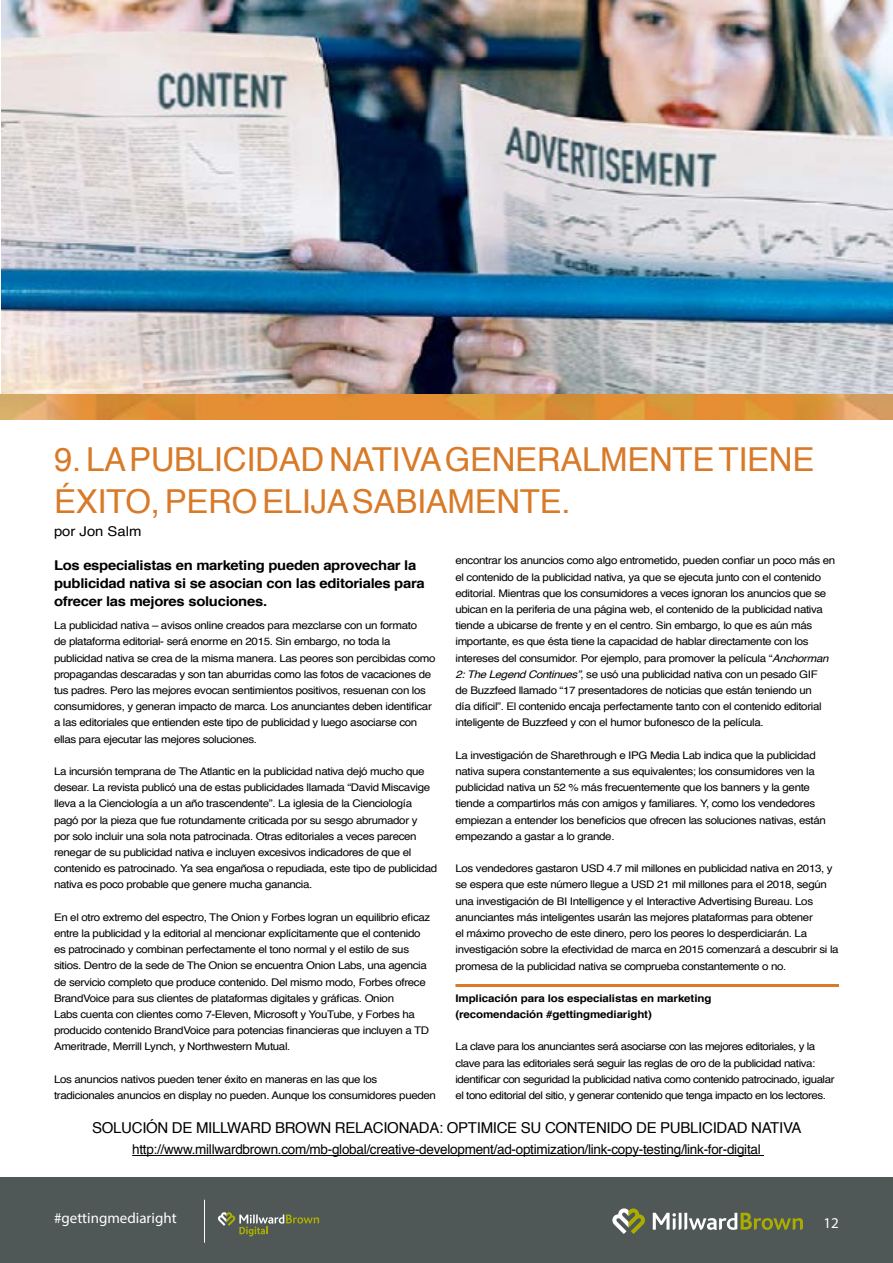
<style>
.page{position:relative;width:893px;height:1263px;background:#fff}
.page>*{position:absolute;margin:0;border:0;box-sizing:border-box;transform-origin:0 0}
.t1{font:33px/42px "Helvetica";letter-spacing:-.01em;color:#d87a28}
.t2{font:15px "Helvetica";letter-spacing:-.02em;color:#000}
.t3{font:15px "Myriad Pro";color:#fff}
.t4{font:700 13.5px/18px "Helvetica";letter-spacing:-.02em;color:#000;scale:1.1 1}
.t5{font:13.5px "Helvetica";letter-spacing:-.02em;color:#000}
.t6{font:13.5px "Helvetica";color:#000;scale:1.1 1}
.t7{font:10.5px/16.2px "Helvetica";letter-spacing:-.03em;color:#000;scale:1.1 1}
.t8{font:700 10.5px/16.2px "Helvetica";letter-spacing:-.01em;color:#000;scale:1.1 1}
.s1{font-style:italic}
</style>
<div class="page">
<div style="left:0;top:1178px;width:893px;height:85px;background:#4f5757"></div>
<svg style="left:612px;top:1208px;width:33px;height:26px"></svg>
<svg style="left:653px;top:1213px;width:150px;height:17px"></svg>
<hr style="left:204px;top:1200px;width:1px;height:43px;background:#fff">
<svg style="left:218px;top:1212px;width:101px;height:24px"></svg>
<hr style="left:132px;top:1155px;width:632px;height:1px;background:#000">
<img style="left:1px;top:0;width:892px;height:394px">
<img style="left:0;top:394px;width:893px;height:26px">
<hr style="left:455px;top:984px;width:384px;height:3px;background:#d87a28">
<h1 class="t1" style="left:54px;top:439px;width:762px">9. LA PU BLICIDAD NATIVA GENERALMENTE TIENE<br>ÉXITO, PERO ELIJA SABIAMENTE.</h1>
<p class="t6" style="left:54px;top:520px;width:81px">por Jon Salm</p>
<p class="t4" style="left:54px;top:556px;width:339px">Los especialistas en marketing pueden aprovechar la publicidad nativa si se asocian con las editoriales para ofrecer las mejores soluciones.</p>
<p class="t7" style="left:54px;top:618px;width:348px">La publicidad nativa – avisos online creados para mezclarse con un formato<br>de plataforma editorial- será enorme en 2015. Sin embargo, no toda la publicidad nativa se crea de la misma manera. Las peores son percibidas como propagandas descaradas y son tan aburridas como las fotos de vacaciones de tus padres. Pero las mejores evocan sentimientos positivos, resuenan con los consumidores, y generan impacto de marca. Los anunciantes deben identificar a las editoriales que entienden este tipo de publicidad y luego asociarse con ellas para ejecutar las mejores soluciones.</p>
<p class="t7" style="left:54px;top:763px;width:350px">La incursión temprana de The Atlantic en la publicidad nativa dejó mucho que desear. La revista publicó una de estas publicidades llamada “David Miscavige lleva a la Cienciología a un año trascendente”. La iglesia de la Cienciología pagó por la pieza que fue rotundamente criticada por su sesgo abrumador y<br>por solo incluir una sola nota patrocinada. Otras editoriales a veces parecen renegar de su publicidad nativa e incluyen excesivos indicadores de que el contenido es patrocinado. Ya sea engañosa o repudiada, este tipo de publicidad nativa es poco probable que genere mucha ganancia.</p>
<p class="t7" style="left:54px;top:909px;width:344px">En el otro extremo del espectro, The Onion y Forbes logran un equilibrio eficaz entre la publicidad y la editorial al mencionar explícitamente que el contenido es patrocinado y combinan perfectamente el tono normal y el estilo de sus sitios. Dentro de la sede de The Onion se encuentra Onion Labs, una agencia de servicio completo que produce contenido. Del mismo modo, Forbes ofrece BrandVoice para sus clientes de plataformas digitales y gráficas. Onion<br>Labs cuenta con clientes como 7-Eleven, Microsoft y YouTube, y Forbes ha producido contenido BrandVoice para potencias financieras que incluyen a TD Ameritrade, Merrill Lynch, y Northwestern Mutual.</p>
<p class="t7" style="left:54px;top:1071px;width:349px">Los anuncios nativos pueden tener éxito en maneras en las que los tradicionales anuncios en display no pueden. Aunque los consumidores pueden</p>
<p class="t7" style="left:455px;top:553px;width:347px">encontrar los anuncios como algo entrometido, pueden confiar un poco más en el contenido de la publicidad nativa, ya que se ejecuta junto con el contenido editorial. Mientras que los consumidores a veces ignoran los anuncios que se ubican en la periferia de una página web, el contenido de la publicidad nativa tiende a ubicarse de frente y en el centro. Sin embargo, lo que es aún más importante, es que ésta tiene la capacidad de hablar directamente con los intereses del consumidor. Por ejemplo, para promover la película “<span class="s1">Anchorman 2: The Legend Continues”</span>, se usó una publicidad nativa con un pesado GIF<br>de Buzzfeed llamado “17 presentadores de noticias que están teniendo un<br>día difícil”. El contenido encaja perfectamente tanto con el contenido editorial inteligente de Buzzfeed y con el humor bufonesco de la película.</p>
<p class="t7" style="left:455px;top:747px;width:338px">La investigación de Sharethrough e IPG Media Lab indica que la publicidad nativa supera constantemente a sus equivalentes; los consumidores ven la publicidad nativa un 52 % más frecuentemente que los banners y la gente tiende a compartirlos más con amigos y familiares. Y, como los vendedores empiezan a entender los beneficios que ofrecen las soluciones nativas, están empezando a gastar a lo grande.</p>
<p class="t7" style="left:455px;top:861px;width:350px">Los vendedores gastaron USD 4.7 mil millones en publicidad nativa en 2013, y se espera que este número llegue a USD 21 mil millones para el 2018, según una investigación de BI Intelligence y el Interactive Advertising Bureau. Los anunciantes más inteligentes usarán las mejores plataformas para obtener<br>el máximo provecho de este dinero, pero los peores lo desperdiciarán. La investigación sobre la efectividad de marca en 2015 comenzará a descubrir si la promesa de la publicidad nativa se comprueba constantemente o no.</p>
<p class="t8" style="left:455px;top:990px;width:234px">Implicación para los especialistas en marketing (recomendación #gettingmediaright)</p>
<p class="t7" style="left:455px;top:1039px;width:346px">La clave para los anunciantes será asociarse con las mejores editoriales, y la clave para las editoriales será seguir las reglas de oro de la publicidad nativa: identificar con seguridad la publicidad nativa como contenido patrocinado, igualar el tono editorial del sitio, y generar contenido que tenga impacto en los lectores.</p>
<h2 class="t2" style="left:92px;top:1117px;width:711px">SOLUCIÓN DE MILLWARD BROWN RELACIONADA: OPTIMICE SU CONTENIDO DE PU BLICIDAD NATIVA</h2>
<p class="t5" style="left:132px;top:1139px;width:630px">http://www.millwardbrown.com/mb-global/creative-development/ad-optimization/link-copy-testing/link-for-digital</p>
<h2 class="t3" style="left:54px;top:1209px;width:124px">#gettingmediaright</h2>
<h2 class="t3" style="left:824px;top:1213px;width:17px">12</h2>
</div>
